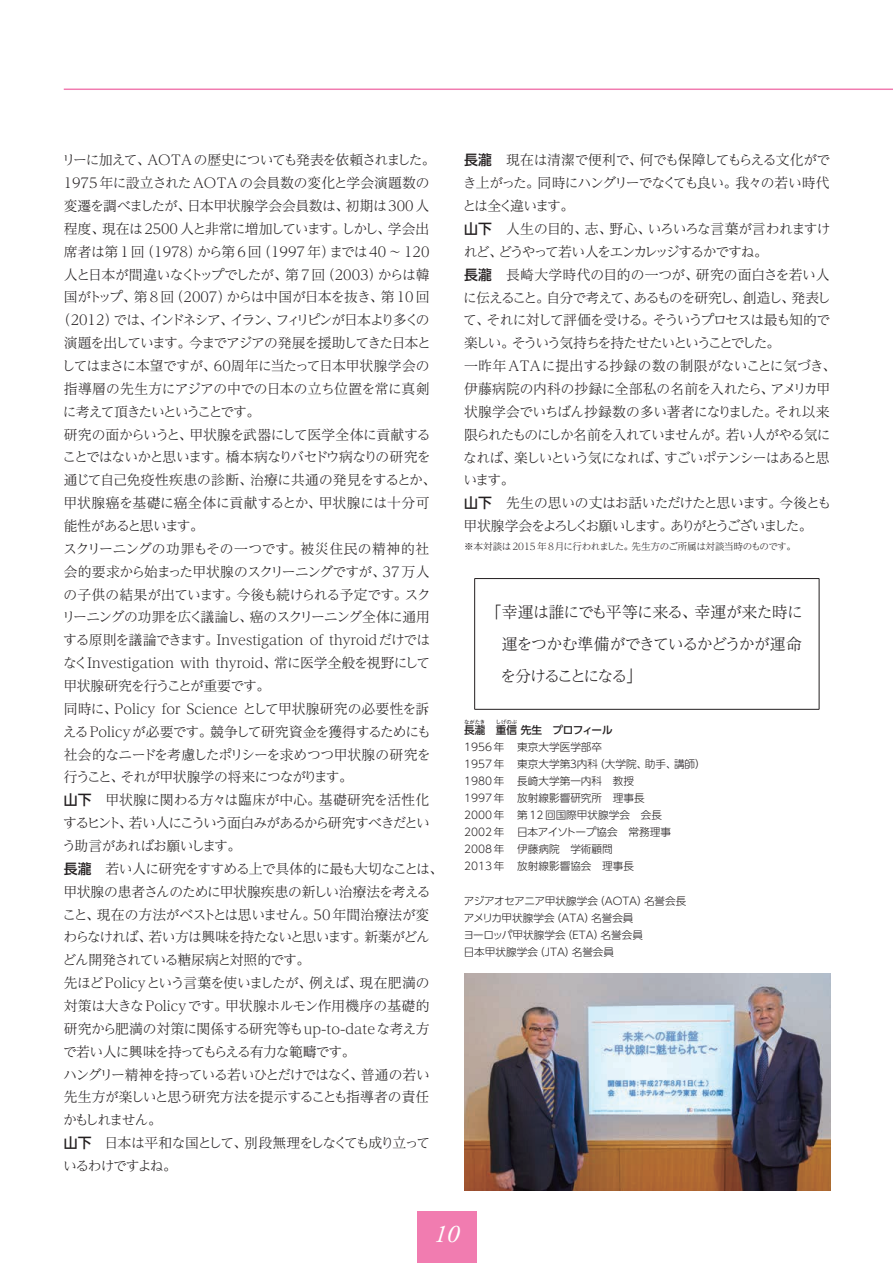
<style>
.page{position:relative;width:893px;height:1263px;background:#fff}
.page>*{position:absolute;margin:0;border:0;box-sizing:border-box;transform-origin:0 0}
.t1{font:italic 25.5px "Adobe Garamond";color:#fff}
.t2{font:300 15.9px/32px "Reim Pr 6 N";letter-spacing:-.065em;color:#231f20;text-align:justify}
.t3{font:300 13.8px/22.8px "Reim Pr 6 N";letter-spacing:-.07em;color:#231f20}
.t4{font:300 13.8px "Reim Pr 6 N";letter-spacing:-.05em;color:#231f20}
.t5{font:300 13.8px "Reim Pr 6 N";color:#231f20}
.t6{font:300 13.8px "Reim Pr 6 N";letter-spacing:-.08em;color:#231f20}
.t7{font:300 13.8px "Reim Pr 6 N";letter-spacing:-.025em;color:#231f20}
.t8{font:300 13.8px "Reim Pr 6 N";letter-spacing:-.02em;color:#231f20}
.t9{font:300 13.8px "Reim Pr 6 N";letter-spacing:-.01em;color:#231f20}
.t10{font:300 13.8px "Reim Pr 6 N";letter-spacing:-.005em;color:#231f20}
.t11{font:300 13.8px "Reim Pr 6 N";letter-spacing:-.13em;color:#231f20}
.t12{font:300 13.8px "Reim Pr 6 N";letter-spacing:-.11em;color:#231f20}
.t13{font:300 13.8px "Reim Pr 6 N";letter-spacing:-.085em;color:#231f20}
.t14{font:300 13.8px "Reim Pr 6 N";letter-spacing:-.075em;color:#231f20}
.t15{font:300 13.8px "Reim Pr 6 N";letter-spacing:-.09em;color:#231f20}
.t16{font:300 13.8px "Reim Pr 6 N";letter-spacing:-.03em;color:#231f20}
.t17{font:300 13.8px "Reim Pr 6 N";letter-spacing:.015em;color:#231f20}
.t18{font:300 13.8px "Reim Pr 6 N";letter-spacing:-.105em;color:#231f20}
.t19{font:300 13.8px "Reim Pr 6 N";letter-spacing:-.135em;color:#231f20}
.t20{font:300 13.8px "Reim Pr 6 N";letter-spacing:-.12em;color:#231f20}
.t21{font:300 10.65px/17px "UD Shin Go Pr 6 N";color:#231f20}
.t22{font:500 10.65px "UD Shin Go Pr 6 N";letter-spacing:-.01em;color:#231f20}
.t23{font:300 9.6px "Reim Pr 6 N";letter-spacing:-.04em;color:#231f20}
.t24{font:500 5.25px "UD Shin Go Pr 6 N";color:#231f20}
.s1{font-family:"UD Shin Go Pr 6 N";font-weight:500}
</style>
<div class="page">
<hr style="left:64px;top:89px;width:829px;height:1px;background:#f17cb0">
<hr style="left:474px;top:578px;width:345px;height:1px;background:#231f20">
<hr style="left:474px;top:579px;width:1px;height:130px;background:#231f20">
<hr style="left:819px;top:579px;width:1px;height:130px;background:#231f20">
<hr style="left:474px;top:709px;width:345px;height:1px;background:#231f20">
<img style="left:465px;top:974px;width:365px;height:217px">
<div style="left:417px;top:1212px;width:59px;height:51px;background:#f17cb0"></div>
<p class="t6" style="left:62px;top:149px;width:375px">リーに加えて、AOTA の歴史についても発表を依頼されました。</p>
<p class="t5" style="left:64px;top:171px;width:367px">1975年に設立されたAOTAの会員数の変化と学会演題数の</p>
<p class="t7" style="left:64px;top:194px;width:367px">変遷を調べましたが、日本甲状腺学会会員数は、初期は300 人</p>
<p class="t4" style="left:64px;top:217px;width:367px">程度、現在は 2500 人と非常に増加しています。しかし、学会出</p>
<p class="t5" style="left:64px;top:240px;width:367px">席者は第1回（1978）から第6回（1997年）までは40〜120</p>
<p class="t4" style="left:64px;top:263px;width:367px">人と日本が間違いなくトップでしたが、第 7 回（2003）からは韓</p>
<p class="t4" style="left:64px;top:286px;width:367px">国がトップ、第 8 回（2007）からは中国が日本を抜き、第 10 回</p>
<p class="t11" style="left:57px;top:309px;width:374px">（2012）では、インドネシア、イラン、フィリピンが日本より多くの</p>
<p class="t13" style="left:64px;top:331px;width:369px">演題を出しています。今までアジアの発展を援助してきた日本と</p>
<p class="t4" style="left:62px;top:354px;width:370px">してはまさに本望ですが、６０周年に当たって日本甲状腺学会の</p>
<p class="t16" style="left:64px;top:377px;width:367px">指導層の先生方にアジアの中での日本の立ち位置を常に真剣</p>
<p class="t19" style="left:63px;top:400px;width:199px">に考えて頂きたいということです。</p>
<p class="t4" style="left:64px;top:423px;width:368px">研究の面からいうと、甲状腺を武器にして医学全体に貢献する</p>
<p class="t14" style="left:63px;top:446px;width:369px">ことではないかと思います。橋本病なりバセドウ病なりの研究を</p>
<p class="t10" style="left:64px;top:469px;width:374px">通じて自己免疫性疾患の診断、治療に共通の発見をするとか、</p>
<p class="t10" style="left:63px;top:491px;width:368px">甲状腺癌を基礎に癌全体に貢献するとか、甲状腺には十分可</p>
<p class="t18" style="left:64px;top:514px;width:142px">能性があると思います。</p>
<p class="t17" style="left:63px;top:537px;width:368px">スクリーニングの功罪もその一つです。被災住民の精神的社</p>
<p class="t4" style="left:64px;top:560px;width:367px">会的要求から始まった甲状腺のスクリーニングですが、37 万人</p>
<p class="t4" style="left:64px;top:583px;width:369px">の子供の結果が出ています。今後も続けられる予定です。スク</p>
<p class="t4" style="left:62px;top:606px;width:370px">リーニングの功罪を広く議論し、癌のスクリーニング全体に通用</p>
<p class="t5" style="left:63px;top:629px;width:368px">する原則を議論できます。Investigation of thyroidだけでは</p>
<p class="t5" style="left:63px;top:651px;width:369px">なくInvestigation with thyroid、常に医学全般を視野にして</p>
<p class="t4" style="left:63px;top:674px;width:208px">甲状腺研究を行うことが重要です。</p>
<p class="t5" style="left:64px;top:697px;width:367px">同時に、Policy for Science として甲状腺研究の必要性を訴</p>
<p class="t7" style="left:63px;top:720px;width:370px">えるPolicyが必要です。競争して研究資金を獲得するためにも</p>
<p class="t4" style="left:64px;top:743px;width:368px">社会的なニードを考慮したポリシーを求めつつ甲状腺の研究を</p>
<p class="t4" style="left:64px;top:766px;width:291px">行うこと、それが甲状腺学の将来につながります。</p>
<p class="t9" style="left:64px;top:789px;width:367px"><span class="s1">山下</span>　甲状腺に関わる方々は臨床が中心。基礎研究を活性化</p>
<p class="t12" style="left:63px;top:811px;width:368px">するヒント、若い人にこういう面白みがあるから研究すべきだとい</p>
<p class="t4" style="left:62px;top:834px;width:181px">う助言があればお願いします。</p>
<p class="t4" style="left:64px;top:857px;width:381px"><span class="s1">長瀧</span>　若い人に研究をすすめる上で具体的に最も大切なことは、</p>
<p class="t4" style="left:63px;top:880px;width:369px">甲状腺の患者さんのために甲状腺疾患の新しい治療法を考える</p>
<p class="t8" style="left:63px;top:903px;width:368px">こと、現在の方法がベストとは思いません。50 年間治療法が変</p>
<p class="t6" style="left:63px;top:926px;width:368px">わらなければ、若い方は興味を持たないと思います。新薬がどん</p>
<p class="t6" style="left:62px;top:949px;width:249px">どん開発されている糖尿病と対照的です。</p>
<p class="t8" style="left:64px;top:971px;width:367px">先ほどPolicyという言葉を使いましたが、例えば、現在肥満の</p>
<p class="t5" style="left:64px;top:994px;width:367px">対策は大きなPolicyです。甲状腺ホルモン作用機序の基礎的</p>
<p class="t9" style="left:64px;top:1017px;width:367px">研究から肥満の対策に関係する研究等もup-to-dateな考え方</p>
<p class="t3" style="left:63px;top:1040px;width:294px">で若い人に興味を持ってもらえる有力な範疇です。</p>
<p class="t6" style="left:63px;top:1063px;width:368px">ハングリー精神を持っている若いひとだけではなく、普通の若い</p>
<p class="t7" style="left:64px;top:1086px;width:367px">先生方が楽しいと思う研究方法を提示することも指導者の責任</p>
<p class="t20" style="left:63px;top:1109px;width:100px">かもしれません。</p>
<p class="t15" style="left:64px;top:1131px;width:368px"><span class="s1">山下</span>　日本は平和な国として、別段無理をしなくても成り立って</p>
<p class="t18" style="left:63px;top:1154px;width:115px">いるわけですよね。</p>
<p class="t3" style="left:463px;top:148px;width:375px"><span class="s1">長瀧</span>　現在は清潔で便利で、何でも保障してもらえる文化ができ上がった。同時にハングリーでなくても良い。我々の若い時代とは全く違います。<br><span class="s1">山下</span>　人生の目的、志、野心、いろいろな言葉が言われますけれど、どうやって若い人をエンカレッジするかですね。<br><span class="s1">長瀧</span>　長崎大学時代の目的の一つが、研究の面白さを若い人に伝えること。自分で考えて、あるものを研究し、創造し、発表して、それに対して評価を受ける。そういうプロセスは最も知的で楽しい。そういう気持ちを持たせたいということでした。<br>一昨年 ATAに提出する抄録の数の制限がないことに気づき、伊藤病院の内科の抄録に全部私の名前を入れたら、アメリカ甲状腺学会でいちばん抄録数の多い著者になりました。それ以来限られたものにしか名前を入れていませんが。若い人がやる気になれば、楽しいという気になれば、すごいポテンシーはあると思います。<br><span class="s1">山下</span>　先生の思いの丈はお話いただけたと思います。今後とも甲状腺学会をよろしくお願いします。ありがとうございました。</p>
<p class="t23" style="left:464px;top:538px;width:333px">※本対談は2015 年 8月に行われました。先生方のご所属は対談当時のものです。</p>
<p class="t2" style="left:500px;top:596px;width:304px;text-indent:-15px">「幸運は誰にでも平等に来る、幸運が来た時に運をつかむ準備ができているかどうかが運命を分けることになる」</p>
<p class="t24" style="left:464px;top:718px;width:23px">ながたき</p>
<p class="t24" style="left:496px;top:718px;width:23px">しげのぶ</p>
<p class="t21" style="left:464px;top:738px;width:243px">1956年 東京大学医学部卒<br>1957年 東京大学第３内科（大学院、助手、講師）<br>1980年 長崎大学第一内科　教授<br>1997年 放射線影響研究所　理事長<br>2000年 第12回国際甲状腺学会　会長<br>2002年 日本アイソトープ協会　常務理事<br>2008年 伊藤病院　学術顧問<br>2013年 放射線影響協会　理事長</p>
<p class="t21" style="left:463px;top:891px;width:225px">アジアオセアニア甲状腺学会（AOTA）名誉会長アメリカ甲状腺学会（ATA）名誉会員<br>ヨーロッパ甲状腺学会（ETA）名誉会員<br>日本甲状腺学会（JTA）名誉会員</p>
<p class="t22" style="left:464px;top:722px;width:150px">長瀧 重信 先生　プロフィール</p>
<h1 class="t1" style="left:434px;top:1220px;width:27px">10</h1>
</div>
